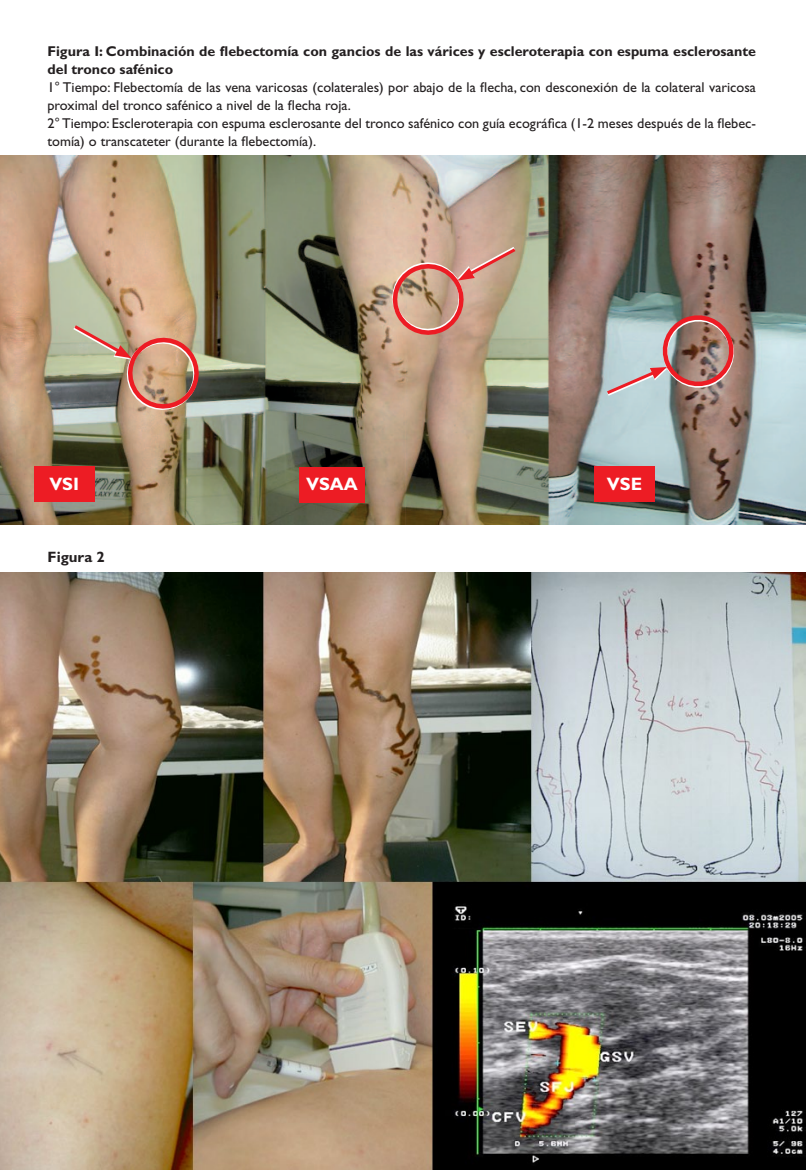
<style>
.page{position:relative;width:808px;height:1170px;background:#fff}
.page>*{position:absolute;margin:0;border:0;box-sizing:border-box;transform-origin:0 0}
.t1{font:700 18px "Gill Sans";color:#fff}
.t2{font:700 15px "Gill Sans";color:#231f20}
.t3{font:14.25px/18px "Gill Sans";color:#231f20}
.t4{font:700 14.25px/18px "Gill Sans";color:#231f20}
</style>
<div class="page">
<img style="left:0;top:155px;width:806px;height:370px">
<img style="left:0;top:572px;width:806px;height:597px">
<div style="left:35px;top:466px;width:60px;height:36px;background:#ed1c24"></div>
<div style="left:300px;top:466px;width:65px;height:36px;background:#ed1c24"></div>
<div style="left:595px;top:466px;width:60px;height:36px;background:#ed1c24"></div>
<img style="left:70px;top:322px;width:137px;height:90px">
<svg style="left:390px;top:244px;width:129px;height:93px;background:#c99d88"></svg>
<img style="left:604px;top:313px;width:132px;height:85px">
<p class="t4" style="left:48px;top:42px;width:710px">Figura I: Combinación de flebectomía con gancios de las várices y escleroterapia con espuma esclerosante del tronco safénico</p>
<p class="t3" style="left:48px;top:78px;width:710px">1° Tiempo: Flebectomía de las vena varicosas (colaterales) por abajo de la flecha, con desconexión de la colateral varicosa proximal del tronco safénico a nivel de la flecha roja.<br>2° Tiempo: Escleroterapia con espuma esclerosante del tronco safénico con guía ecográfica (1-2 meses después de la flebec&shy;tomía) o transcateter (durante la flebectomía).</p>
<p class="t1" style="left:49px;top:473px;width:31px">VSI</p>
<p class="t1" style="left:306px;top:473px;width:53px">VSAA</p>
<p class="t1" style="left:607px;top:473px;width:37px">VSE</p>
<p class="t2" style="left:48px;top:548px;width:59px">Figura 2</p>
</div>
